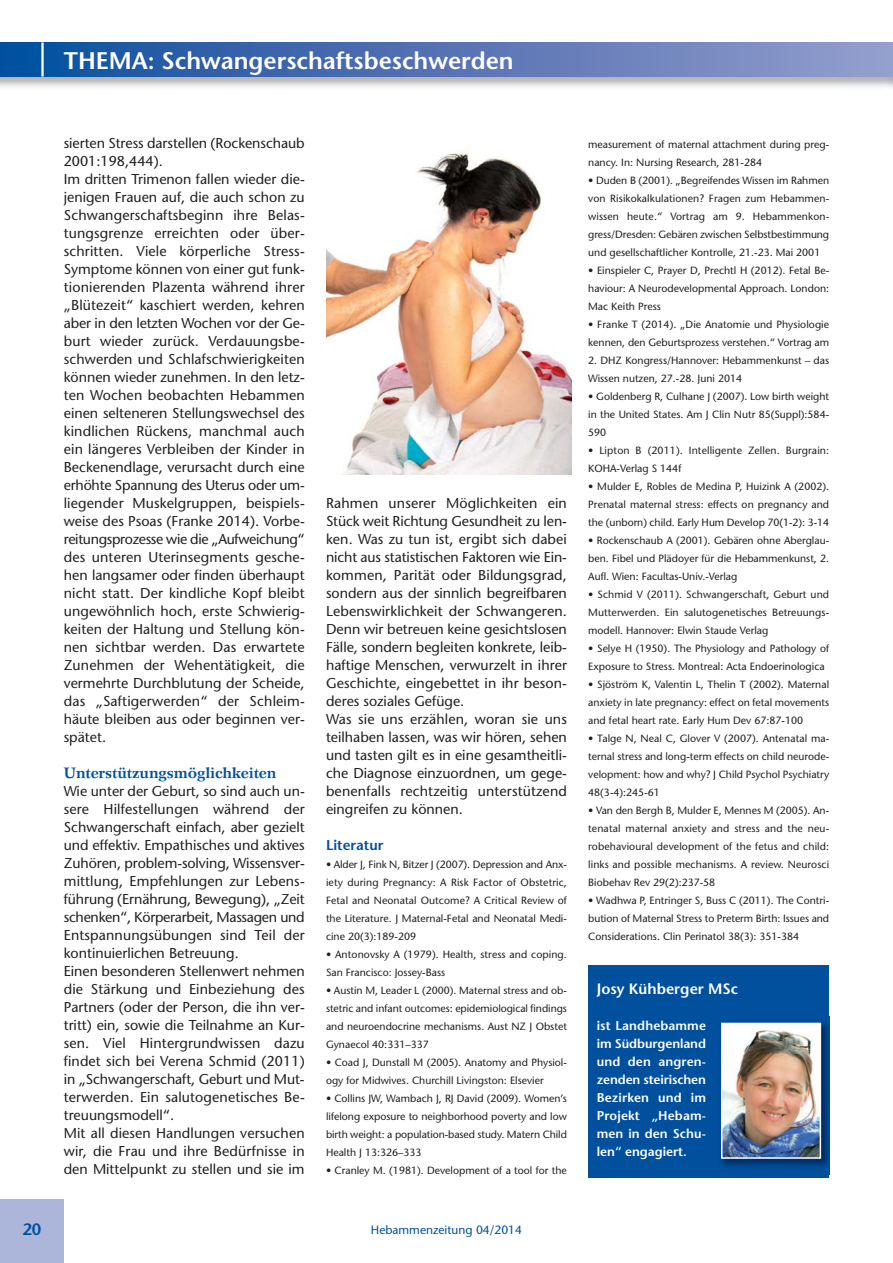
<style>
.page{position:relative;width:893px;height:1263px;background:#fff}
.page>*{position:absolute;margin:0;border:0;box-sizing:border-box;transform-origin:0 0}
.t1{font:600 24px "Stone Sans Std";color:#fff}
.t2{font:600 16.5px "Stone Sans Std";color:#00509e}
.t3{font:700 15px "Wilke LT Std";color:#00509e}
.t4{font:600 15px "Stone Sans Std";color:#fff}
.t5{font:500 14.25px/18px "Stone Sans Std";color:#231f20}
.t6{font:600 14.25px "Stone Sans Std";color:#00509e}
.t7{font:600 12.75px/18px "Stone Sans Std";letter-spacing:.01em;color:#fff;text-align:justify}
.t8{font:500 12px "Stone Sans Std";color:#00509e}
.t9{font:500 10.5px/18px "Stone Sans Std";color:#231f20;text-align:justify}
</style>
<div class="page">
<img style="left:0;top:42px;width:893px;height:45px">
<svg style="left:0;top:43px;width:893px;height:34px;background:#5274b4"></svg>
<hr style="left:41px;top:43px;width:3px;height:34px;background:#fff">
<div style="left:0;top:1199px;width:64px;height:64px;background:#acb5da"></div>
<div style="left:588px;top:965px;width:241px;height:213px;background:#00509e"></div>
<img style="left:721px;top:1016px;width:109px;height:158px">
<img style="left:724px;top:1026px;width:94px;height:130px">
<div style="left:721px;top:1023px;width:100px;height:136px;border:2px solid #fff"></div>
<img style="left:326px;top:153px;width:245px;height:321px">
<h1 class="t1" style="left:64px;top:51px;width:451px">THEMA: Schwangerschaftsbeschwerden</h1>
<p class="t5" style="left:64px;top:136px;width:242px">sierten Stress darstellen (Rockenschaub 2001:198,444).<br>Im dritten Trimenon fallen wieder die&shy;jenigen Frauen auf, die auch schon zu Schwangerschaftsbeginn ihre Belas&shy;tungsgrenze erreichten oder über&shy;schritten. Viele körperliche Stress-Symptome können von einer gut funk&shy;tionierenden Plazenta während ihrer „Blütezeit“ kaschiert werden, kehren aber in den letzten Wochen vor der Ge&shy;burt wieder zurück. Verdauungsbe&shy;schwerden und Schlafschwierigkeiten können wieder zunehmen. In den letz&shy;ten Wochen beobachten Hebammen einen selteneren Stellungswechsel des kindlichen Rückens, manchmal auch ein längeres Verbleiben der Kinder in Beckenendlage, verursacht durch eine erhöhte Spannung des Uterus oder um&shy;liegender Muskelgruppen, beispiels&shy;weise des Psoas (Franke 2014). Vorbe&shy;reitungsprozesse wie die „Aufweichung“ des unteren Uterinsegments gesche&shy;hen langsamer oder finden überhaupt nicht statt. Der kindliche Kopf bleibt ungewöhnlich hoch, erste Schwierig&shy;keiten der Haltung und Stellung kön&shy;nen sichtbar werden. Das erwartete Zunehmen der Wehentätigkeit, die vermehrte Durchblutung der Scheide, das „Saftigerwerden“ der Schleim&shy;häute bleiben aus oder beginnen ver&shy;spätet.</p>
<h3 class="t3" style="left:64px;top:768px;width:214px">Unterstützungsmöglichkeiten</h3>
<p class="t5" style="left:64px;top:784px;width:242px">Wie unter der Geburt, so sind auch un&shy;sere Hilfestellungen während der Schwangerschaft einfach, aber gezielt und effektiv. Empathisches und aktives Zuhören, problem-solving, Wissensver&shy;mittlung, Empfehlungen zur Lebens&shy;führung (Ernährung, Bewegung), „Zeit schenken“, Körperarbeit, Massagen und Entspannungsübungen sind Teil der kontinuierlichen Betreuung.<br>Einen besonderen Stellenwert nehmen die Stärkung und Einbeziehung des Partners (oder der Person, die ihn ver&shy;tritt) ein, sowie die Teilnahme an Kur&shy;sen. Viel Hintergrundwissen dazu findet sich bei Verena Schmid (2011) in „Schwangerschaft, Geburt und Mut&shy;terwerden. Ein salutogenetisches Be&shy;treuungsmodell“.<br>Mit all diesen Handlungen versuchen wir, die Frau und ihre Bedürfnisse in den Mittelpunkt zu stellen und sie im</p>
<p class="t5" style="left:326px;top:496px;width:242px">Rahmen unserer Möglichkeiten ein Stück weit Richtung Gesundheit zu len&shy;ken. Was zu tun ist, ergibt sich dabei nicht aus statistischen Faktoren wie Ein&shy;kommen, Parität oder Bildungsgrad, sondern aus der sinnlich begreifbaren Lebenswirklichkeit der Schwangeren.<br>Denn wir betreuen keine gesichtslosen Fälle, sondern begleiten konkrete, leib&shy;haftige Menschen, verwurzelt in ihrer Geschichte, eingebettet in ihr beson&shy;deres soziales Gefüge.<br>Was sie uns erzählen, woran sie uns teilhaben lassen, was wir hören, sehen und tasten gilt es in eine gesamtheitli&shy;che Diagnose einzuordnen, um gege&shy;benenfalls rechtzeitig unterstützend eingreifen zu können.</p>
<h3 class="t6" style="left:326px;top:840px;width:59px">Literatur</h3>
<p class="t9" style="left:326px;top:857px;width:242px">• Alder J, Fink N, Bitzer J (2007). Depression and Anx&shy;iety during Pregnancy: A Risk Factor of Obstetric, Fetal and Neonatal Outcome? A Critical Review of the Literature. J Maternal-Fetal and Neonatal Medi&shy;cine 20(3):189-209</p>
<p class="t9" style="left:326px;top:947px;width:242px">• Antonovsky A (1979). Health, stress and coping.<br>San Francisco: Jossey-Bass</p>
<p class="t9" style="left:326px;top:983px;width:242px">• Austin M, Leader L (2000). Maternal stress and ob&shy;stetric and infant outcomes: epidemiological findings and neuroendocrine mechanisms. Aust NZ J Obstet Gynaecol 40:331–337</p>
<p class="t9" style="left:326px;top:1055px;width:242px">• Coad J, Dunstall M (2005). Anatomy and Physiol&shy;ogy for Midwives. Churchill Livingston: Elsevier</p>
<p class="t9" style="left:326px;top:1091px;width:242px">• Collins JW, Wambach J, RJ David (2009). Women’s lifelong exposure to neighborhood poverty and low birth weight: a population-based study. Matern Child Health J 13:326–333</p>
<p class="t9" style="left:326px;top:1163px;width:242px">• Cranley M. (1981). Development of a tool for the</p>
<h2 class="t2" style="left:22px;top:1223px;width:20px">20</h2>
<p class="t8" style="left:371px;top:1225px;width:153px">Hebammenzeitung 04/2014</p>
<p class="t9" style="left:588px;top:137px;width:242px">measurement of maternal attachment during preg&shy;nancy. In: Nursing Research, 281-284</p>
<p class="t9" style="left:588px;top:173px;width:242px">• Duden B (2001). „Begreifendes Wissen im Rahmen von Risikokalkulationen? Fragen zum Hebammen&shy;wissen heute.“ Vortrag am 9. Hebammenkon&shy;gress/Dresden: Gebären zwischen Selbstbestimmung und gesellschaftlicher Kontrolle, 21.-23. Mai 2001</p>
<p class="t9" style="left:588px;top:263px;width:242px">• Einspieler C, Prayer D, Prechtl H (2012). Fetal Be&shy;haviour: A Neurodevelopmental Approach. London:<br>Mac Keith Press</p>
<p class="t9" style="left:588px;top:317px;width:242px">• Franke T (2014). „Die Anatomie und Physiologie kennen, den Geburtsprozess verstehen.“ Vortrag am</p>
<p class="t9" style="left:588px;top:353px;width:242px">2. DHZ Kongress/Hannover: Hebammenkunst – das<br>Wissen nutzen, 27.-28. Juni 2014</p>
<p class="t9" style="left:588px;top:389px;width:242px">• Goldenberg R, Culhane J (2007). Low birth weight in the United States. Am J Clin Nutr 85(Suppl):584- 590</p>
<p class="t9" style="left:588px;top:443px;width:242px">• Lipton B (2011). Intelligente Zellen. Burgrain:<br>KOHA-Verlag S 144f</p>
<p class="t9" style="left:588px;top:479px;width:242px">• Mulder E, Robles de Medina P, Huizink A (2002).<br>Prenatal maternal stress: effects on pregnancy and the (unborn) child. Early Hum Develop 70(1-2): 3-14</p>
<p class="t9" style="left:588px;top:533px;width:242px">• Rockenschaub A (2001). Gebären ohne Aberglau&shy;ben. Fibel und Plädoyer für die Hebammenkunst, 2.<br>Aufl. Wien: Facultas-Univ.-Verlag</p>
<p class="t9" style="left:588px;top:587px;width:242px">• Schmid V (2011). Schwangerschaft, Geburt und Mutterwerden. Ein salutogenetisches Betreuungs&shy;modell. Hannover: Elwin Staude Verlag</p>
<p class="t9" style="left:588px;top:641px;width:242px">• Selye H (1950). The Physiology and Pathology of<br>Exposure to Stress. Montreal: Acta Endoerinologica</p>
<p class="t9" style="left:588px;top:677px;width:242px">• Sjöström K, Valentin L, Thelin T (2002). Maternal anxiety in late pregnancy: effect on fetal movements and fetal heart rate. Early Hum Dev 67:87-100</p>
<p class="t9" style="left:588px;top:731px;width:242px">• Talge N, Neal C, Glover V (2007). Antenatal ma&shy;ternal stress and long-term effects on child neurode&shy;velopment: how and why? J Child Psychol Psychiatry 48(3-4):245-61</p>
<p class="t9" style="left:588px;top:803px;width:242px">• Van den Bergh B, Mulder E, Mennes M (2005). An&shy;tenatal maternal anxiety and stress and the neu&shy;robehavioural development of the fetus and child: links and possible mechanisms. A review. Neurosci Biobehav Rev 29(2):237-58</p>
<p class="t9" style="left:588px;top:893px;width:242px">• Wadhwa P, Entringer S, Buss C (2011). The Contri&shy;bution of Maternal Stress to Preterm Birth: Issues and Considerations. Clin Perinatol 38(3): 351-384</p>
<h3 class="t4" style="left:597px;top:983px;width:143px">Josy Kühberger MSc</h3>
<p class="t7" style="left:597px;top:1018px;width:111px">ist Landhebamme im Südburgenland und den angren&shy;zenden steirischen Bezirken und im Projekt „Hebam&shy;men in den Schu&shy;len“ engagiert.</p>
</div>
